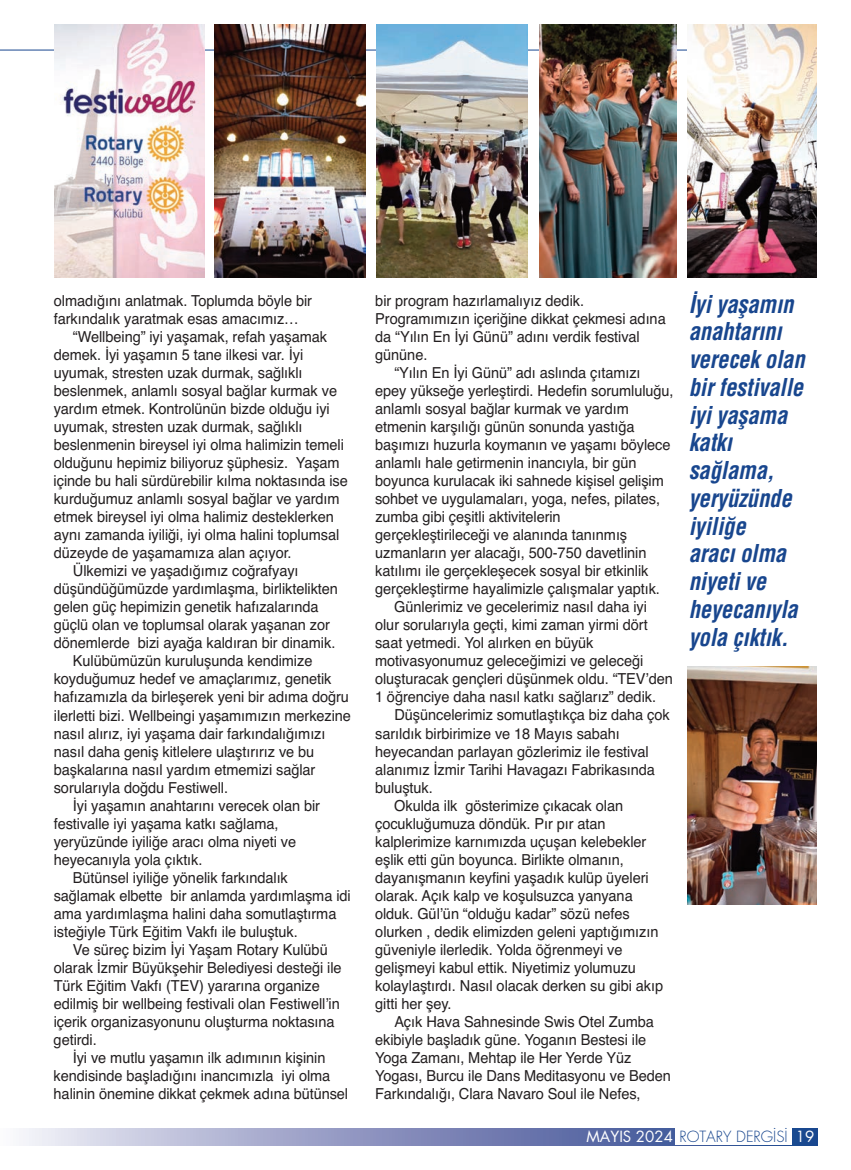
<style>
.page{position:relative;width:851px;height:1170px;background:#fff}
.page>*{position:absolute;margin:0;border:0;box-sizing:border-box;transform-origin:0 0}
.t1{font:italic 700 24px/27.8px "Helveticam Cond";letter-spacing:-.005em;color:#18468e;scale:.94 1}
.t2{font:15.15px "Helvetica";letter-spacing:-.005em;color:#231f20;scale:.96 1}
.t3{font:15px "Futura Lightm";color:#18468e}
.s1{font-family:"Futura Bookm";color:#fff}
</style>
<div class="page">
<svg style="left:23px;top:1128px;width:794px;height:16px;background:#919ac3"></svg>
<div style="left:674px;top:1127px;width:117px;height:17px;background:#fff"></div>
<img style="left:687px;top:666px;width:129px;height:238px">
<hr style="left:0;top:50px;width:816px;height:1px;background:#18468e">
<img style="left:54px;top:25px;width:151px;height:252px">
<img style="left:215px;top:25px;width:150px;height:252px">
<img style="left:377px;top:25px;width:150px;height:252px">
<img style="left:539px;top:25px;width:137px;height:252px">
<img style="left:687px;top:25px;width:129px;height:252px">
<p class="t2" style="left:54px;top:292px;width:270px">olmadığını anlatmak. Toplumda böyle bir</p>
<p class="t2" style="left:54px;top:310px;width:257px">farkındalık yaratmak esas amacımız…</p>
<p class="t2" style="left:73px;top:328px;width:266px">“Wellbeing” iyi yaşamak, refah yaşamak</p>
<p class="t2" style="left:54px;top:346px;width:261px">demek. İyi yaşamın 5 tane ilkesi var. İyi</p>
<p class="t2" style="left:54px;top:364px;width:261px">uyumak, stresten uzak durmak, sağlıklı</p>
<p class="t2" style="left:54px;top:382px;width:296px">beslenmek, anlamlı sosyal bağlar kurmak ve</p>
<p class="t2" style="left:54px;top:400px;width:289px">yardım etmek. Kontrolünün bizde olduğu iyi</p>
<p class="t2" style="left:54px;top:418px;width:261px">uyumak, stresten uzak durmak, sağlıklı</p>
<p class="t2" style="left:54px;top:436px;width:304px">beslenmenin bireysel iyi olma halimizin temeli</p>
<p class="t2" style="left:54px;top:454px;width:299px">olduğunu hepimiz biliyoruz şüphesiz. Yaşam</p>
<p class="t2" style="left:54px;top:472px;width:308px">içinde bu hali sürdürebilir kılma noktasında ise</p>
<p class="t2" style="left:54px;top:490px;width:299px">kurduğumuz anlamlı sosyal bağlar ve yardım</p>
<p class="t2" style="left:54px;top:508px;width:293px">etmek bireysel iyi olma halimiz desteklerken</p>
<p class="t2" style="left:54px;top:526px;width:299px">aynı zamanda iyiliği, iyi olma halini toplumsal</p>
<p class="t2" style="left:54px;top:544px;width:249px">düzeyde de yaşamamıza alan açıyor.</p>
<p class="t2" style="left:73px;top:562px;width:236px">Ülkemizi ve yaşadığımız coğrafyayı</p>
<p class="t2" style="left:54px;top:580px;width:297px">düşündüğümüzde yardımlaşma, birliktelikten</p>
<p class="t2" style="left:54px;top:598px;width:277px">gelen güç hepimizin genetik hafızalarında</p>
<p class="t2" style="left:54px;top:616px;width:289px">güçlü olan ve toplumsal olarak yaşanan zor</p>
<p class="t2" style="left:54px;top:634px;width:295px">dönemlerde bizi ayağa kaldıran bir dinamik.</p>
<p class="t2" style="left:73px;top:652px;width:251px">Kulübümüzün kuruluşunda kendimize</p>
<p class="t2" style="left:54px;top:670px;width:291px">koyduğumuz hedef ve amaçlarımız, genetik</p>
<p class="t2" style="left:54px;top:688px;width:309px">hafızamızla da birleşerek yeni bir adıma doğru</p>
<p class="t2" style="left:54px;top:706px;width:311px">ilerletti bizi. Wellbeingi yaşamımızın merkezine</p>
<p class="t2" style="left:54px;top:724px;width:284px">nasıl alırız, iyi yaşama dair farkındalığımızı</p>
<p class="t2" style="left:54px;top:742px;width:273px">nasıl daha geniş kitlelere ulaştırırız ve bu</p>
<p class="t2" style="left:54px;top:760px;width:274px">başkalarına nasıl yardım etmemizi sağlar</p>
<p class="t2" style="left:54px;top:778px;width:183px">sorularıyla doğdu Festiwell.</p>
<p class="t2" style="left:73px;top:796px;width:259px">İyi yaşamın anahtarını verecek olan bir</p>
<p class="t2" style="left:54px;top:814px;width:235px">festivalle iyi yaşama katkı sağlama,</p>
<p class="t2" style="left:54px;top:832px;width:254px">yeryüzünde iyiliğe aracı olma niyeti ve</p>
<p class="t2" style="left:54px;top:850px;width:156px">heyecanıyla yola çıktık.</p>
<p class="t2" style="left:73px;top:868px;width:225px">Bütünsel iyiliğe yönelik farkındalık</p>
<p class="t2" style="left:54px;top:886px;width:311px">sağlamak elbette bir anlamda yardımlaşma idi</p>
<p class="t2" style="left:54px;top:904px;width:296px">ama yardımlaşma halini daha somutlaştırma</p>
<p class="t2" style="left:54px;top:922px;width:256px">isteğiyle Türk Eğitim Vakfı ile buluştuk.</p>
<p class="t2" style="left:73px;top:940px;width:267px">Ve süreç bizim İyi Yaşam Rotary Kulübü</p>
<p class="t2" style="left:54px;top:958px;width:301px">olarak İzmir Büyükşehir Belediyesi desteği ile</p>
<p class="t2" style="left:54px;top:976px;width:279px">Türk Eğitim Vakfı (TEV) yararına organize</p>
<p class="t2" style="left:54px;top:994px;width:299px">edilmiş bir wellbeing festivali olan Festiwell’in</p>
<p class="t2" style="left:54px;top:1012px;width:294px">içerik organizasyonunu oluşturma noktasına</p>
<p class="t2" style="left:54px;top:1030px;width:46px">getirdi.</p>
<p class="t2" style="left:73px;top:1048px;width:265px">İyi ve mutlu yaşamın ilk adımının kişinin</p>
<p class="t2" style="left:54px;top:1066px;width:290px">kendisinde başladığını inancımızla iyi olma</p>
<p class="t2" style="left:54px;top:1084px;width:308px">halinin önemine dikkat çekmek adına bütünsel</p>
<h1 class="t1" style="left:688px;top:290px;width:125px">İyi yaşamın anahtarını verecek olan bir festivalle iyi yaşama katkı sağlama, yeryüzünde iyiliğe<br>aracı olma niyeti ve heyecanıyla yola çıktık.</h1>
<p class="t2" style="left:375px;top:292px;width:219px">bir program hazırlamalıyız dedik.</p>
<p class="t2" style="left:375px;top:310px;width:304px">Programımızın içeriğine dikkat çekmesi adına</p>
<p class="t2" style="left:375px;top:328px;width:277px">da “Yılın En İyi Günü” adını verdik festival</p>
<p class="t2" style="left:375px;top:346px;width:56px">gününe.</p>
<p class="t2" style="left:394px;top:364px;width:258px">“Yılın En İyi Günü” adı aslında çıtamızı</p>
<p class="t2" style="left:375px;top:382px;width:312px">epey yükseğe yerleştirdi. Hedefin sorumluluğu,</p>
<p class="t2" style="left:375px;top:400px;width:266px">anlamlı sosyal bağlar kurmak ve yardım</p>
<p class="t2" style="left:375px;top:418px;width:271px">etmenin karşılığı günün sonunda yastığa</p>
<p class="t2" style="left:375px;top:436px;width:309px">başımızı huzurla koymanın ve yaşamı böylece</p>
<p class="t2" style="left:375px;top:454px;width:274px">anlamlı hale getirmenin inancıyla, bir gün</p>
<p class="t2" style="left:375px;top:472px;width:302px">boyunca kurulacak iki sahnede kişisel gelişim</p>
<p class="t2" style="left:375px;top:490px;width:298px">sohbet ve uygulamaları, yoga, nefes, pilates,</p>
<p class="t2" style="left:375px;top:508px;width:194px">zumba gibi çeşitli aktivitelerin</p>
<p class="t2" style="left:375px;top:526px;width:264px">gerçekleştirileceği ve alanında tanınmış</p>
<p class="t2" style="left:375px;top:544px;width:284px">uzmanların yer alacağı, 500-750 davetlinin</p>
<p class="t2" style="left:375px;top:562px;width:286px">katılımı ile gerçekleşecek sosyal bir etkinlik</p>
<p class="t2" style="left:375px;top:580px;width:298px">gerçekleştirme hayalimizle çalışmalar yaptık.</p>
<p class="t2" style="left:394px;top:598px;width:265px">Günlerimiz ve gecelerimiz nasıl daha iyi</p>
<p class="t2" style="left:375px;top:616px;width:285px">olur sorularıyla geçti, kimi zaman yirmi dört</p>
<p class="t2" style="left:375px;top:634px;width:229px">saat yetmedi. Yol alırken en büyük</p>
<p class="t2" style="left:375px;top:652px;width:281px">motivasyonumuz geleceğimizi ve geleceği</p>
<p class="t2" style="left:375px;top:670px;width:311px">oluşturacak gençleri düşünmek oldu. “TEV’den</p>
<p class="t2" style="left:375px;top:688px;width:294px">1 öğrenciye daha nasıl katkı sağlarız” dedik.</p>
<p class="t2" style="left:394px;top:706px;width:288px">Düşüncelerimiz somutlaştıkça biz daha çok</p>
<p class="t2" style="left:375px;top:724px;width:256px">sarıldık birbirimize ve 18 Mayıs sabahı</p>
<p class="t2" style="left:375px;top:742px;width:286px">heyecandan parlayan gözlerimiz ile festival</p>
<p class="t2" style="left:375px;top:760px;width:293px">alanımız İzmir Tarihi Havagazı Fabrikasında</p>
<p class="t2" style="left:375px;top:778px;width:62px">buluştuk.</p>
<p class="t2" style="left:394px;top:796px;width:240px">Okulda ilk gösterimize çıkacak olan</p>
<p class="t2" style="left:375px;top:814px;width:242px">çocukluğumuza döndük. Pır pır atan</p>
<p class="t2" style="left:375px;top:832px;width:284px">kalplerimize karnımızda uçuşan kelebekler</p>
<p class="t2" style="left:375px;top:850px;width:260px">eşlik etti gün boyunca. Birlikte olmanın,</p>
<p class="t2" style="left:375px;top:868px;width:286px">dayanışmanın keyfini yaşadık kulüp üyeleri</p>
<p class="t2" style="left:375px;top:886px;width:270px">olarak. Açık kalp ve koşulsuzca yanyana</p>
<p class="t2" style="left:375px;top:904px;width:267px">olduk. Gül’ün “olduğu kadar” sözü nefes</p>
<p class="t2" style="left:375px;top:922px;width:296px">olurken , dedik elimizden geleni yaptığımızın</p>
<p class="t2" style="left:375px;top:940px;width:259px">güveniyle ilerledik. Yolda öğrenmeyi ve</p>
<p class="t2" style="left:375px;top:958px;width:273px">gelişmeyi kabul ettik. Niyetimiz yolumuzu</p>
<p class="t2" style="left:375px;top:976px;width:301px">kolaylaştırdı. Nasıl olacak derken su gibi akıp</p>
<p class="t2" style="left:375px;top:994px;width:81px">gitti her şey.</p>
<p class="t2" style="left:394px;top:1012px;width:272px">Açık Hava Sahnesinde Swis Otel Zumba</p>
<p class="t2" style="left:375px;top:1030px;width:284px">ekibiyle başladık güne. Yoganın Bestesi ile</p>
<p class="t2" style="left:375px;top:1048px;width:268px">Yoga Zamanı, Mehtap ile Her Yerde Yüz</p>
<p class="t2" style="left:375px;top:1066px;width:309px">Yogası, Burcu ile Dans Meditasyonu ve Beden</p>
<p class="t2" style="left:375px;top:1084px;width:278px">Farkındalığı, Clara Navaro Soul ile Nefes,</p>
<p class="t3" style="left:586px;top:1126px;width:229px"><span class="s1">MAYIS 2024</span> ROTARY DERGİSİ <span class="s1">19</span></p>
</div>
